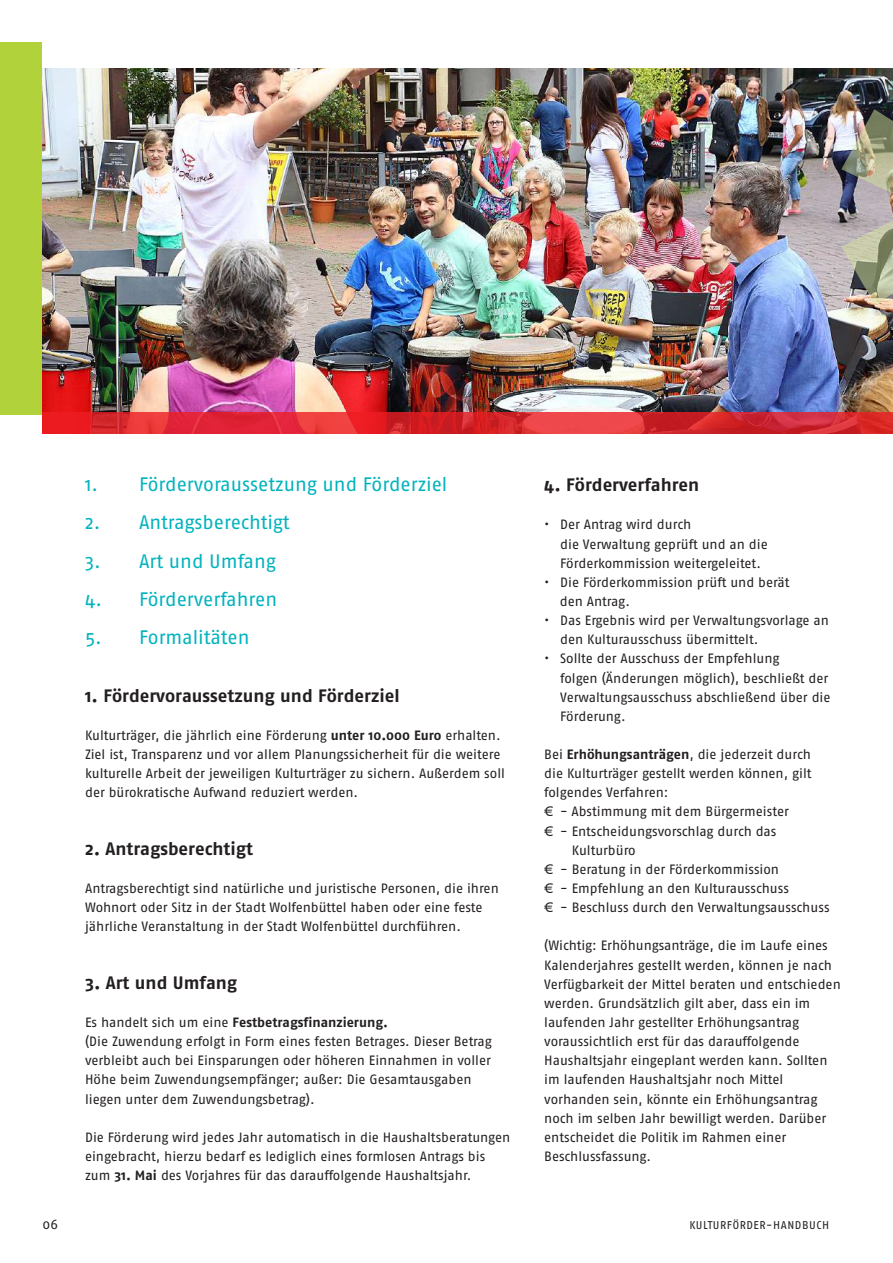
<style>
.page{position:relative;width:893px;height:1263px;background:#fff}
.page>*{position:absolute;margin:0;border:0;box-sizing:border-box;transform-origin:0 0}
.t1{font:19.5px "Fago No";letter-spacing:-.005em;color:#00b3bd}
.t2{font:700 18px "Fago No";color:#231f20}
.t3{font:13.5px/19.2px "Fago No";letter-spacing:-.005em;color:#231f20}
.t4{font:11.25px "Fago No";letter-spacing:.05em;color:#231f20}
.s1{font-weight:700}
</style>
<div class="page">
<div style="left:0;top:43px;width:893px;height:372px;background:#b2d23b"></div>
<div style="left:43px;top:0;width:850px;height:412px;background:#fff"></div>
<img style="left:43px;top:68px;width:850px;height:344px">
<img style="left:841px;top:68px;width:52px;height:277px">
<svg style="left:43px;top:412px;width:850px;height:22px;background:#dc2a31"></svg>
<h1 class="t1" style="left:85px;top:473px;width:364px">1. Fördervoraussetzung und Förderziel</h1>
<h1 class="t1" style="left:85px;top:512px;width:206px">2. Antragsberechtigt</h1>
<h1 class="t1" style="left:85px;top:550px;width:192px">3. Art und Umfang</h1>
<h1 class="t1" style="left:85px;top:588px;width:194px">4. Förderverfahren</h1>
<h1 class="t1" style="left:85px;top:626px;width:166px">5. Formalitäten</h1>
<h2 class="t2" style="left:85px;top:685px;width:316px">1. Fördervoraussetzung und Förderziel</h2>
<p class="t3" style="left:85px;top:725px;width:421px">Kulturträger, die jährlich eine Förderung <span class="s1">unter 10.000 Euro</span> erhalten.<br>Ziel ist, Transparenz und vor allem Planungssicherheit für die weitere kulturelle Arbeit der jeweiligen Kulturträger zu sichern. Außerdem soll der bürokratische Aufwand reduziert werden.</p>
<h2 class="t2" style="left:85px;top:838px;width:169px">2. Antragsberechtigt</h2>
<p class="t3" style="left:85px;top:878px;width:415px">Antragsberechtigt sind natürliche und juristische Personen, die ihren<br>Wohnort oder Sitz in der Stadt Wolfenbüttel haben oder eine feste jährliche Veranstaltung in der Stadt Wolfenbüttel durchführen.</p>
<h2 class="t2" style="left:85px;top:972px;width:154px">3. Art und Umfang</h2>
<p class="t3" style="left:85px;top:1012px;width:408px">Es handelt sich um eine <span class="s1">Festbetragsfinanzierung.<br></span>(Die Zuwendung erfolgt in Form eines festen Betrages. Dieser Betrag verbleibt auch bei Einsparungen oder höheren Einnahmen in voller Höhe beim Zuwendungsempfänger; außer: Die Gesamtausgaben liegen unter dem Zuwendungsbetrag).</p>
<p class="t3" style="left:85px;top:1127px;width:427px">Die Förderung wird jedes Jahr automatisch in die Haushaltsberatungen eingebracht, hierzu bedarf es lediglich eines formlosen Antrags bis zum <span class="s1">31. Mai</span> des Vorjahres für das darauffolgende Haushaltsjahr.</p>
<h2 class="t2" style="left:544px;top:474px;width:157px">4. Förderverfahren</h2>
<p class="t3" style="left:560px;top:515px;width:209px;text-indent:-16px">• Der Antrag wird durch<br>die Verwaltung geprüft und an die<br>Förderkommission weitergeleitet.</p>
<p class="t3" style="left:560px;top:572px;width:231px;text-indent:-16px">• Die Förderkommission prüft und berät den Antrag.</p>
<p class="t3" style="left:560px;top:611px;width:270px;text-indent:-16px">• Das Ergebnis wird per Verwaltungsvorlage an den Kulturausschuss übermittelt.</p>
<p class="t3" style="left:560px;top:649px;width:272px;text-indent:-16px">• Sollte der Ausschuss der Empfehlung<br>folgen (Änderungen möglich), beschließt der Verwaltungsausschuss abschließend über die Förderung.</p>
<p class="t3" style="left:544px;top:745px;width:269px;text-align:justify">Bei <span class="s1">Erhöhungsanträgen</span>, die jederzeit durch die Kulturträger gestellt werden können, gilt folgendes Verfahren:</p>
<p class="t3" style="left:560px;top:802px;width:230px">- Abstimmung mit dem Bürgermeister</p>
<p class="t3" style="left:572px;top:821px;width:206px;text-indent:-12px">- Entscheidungsvorschlag durch das<br>Kulturbüro</p>
<p class="t3" style="left:560px;top:859px;width:220px">- Beratung in der Förderkommission</p>
<p class="t3" style="left:560px;top:878px;width:230px">- Empfehlung an den Kulturausschuss</p>
<p class="t3" style="left:560px;top:898px;width:271px">- Beschluss durch den Verwaltungsausschuss</p>
<p class="t3" style="left:544px;top:936px;width:298px">(Wichtig: Erhöhungsanträge, die im Laufe eines Kalenderjahres gestellt werden, können je nach Verfügbarkeit der Mittel beraten und entschieden werden. Grundsätzlich gilt aber, dass ein im laufenden Jahr gestellter Erhöhungsantrag voraussichtlich erst für das darauffolgende Haushaltsjahr eingeplant werden kann. Sollten im laufenden Haushaltsjahr noch Mittel vorhanden sein, könnte ein Erhöhungsantrag noch im selben Jahr bewilligt werden. Darüber entscheidet die Politik im Rahmen einer Beschlussfassung.</p>
<p class="t3" style="left:43px;top:1214px;width:17px">06</p>
<p class="t4" style="left:689px;top:1219px;width:141px">KULTURFÖRDER-HANDBUCH</p>
</div>
